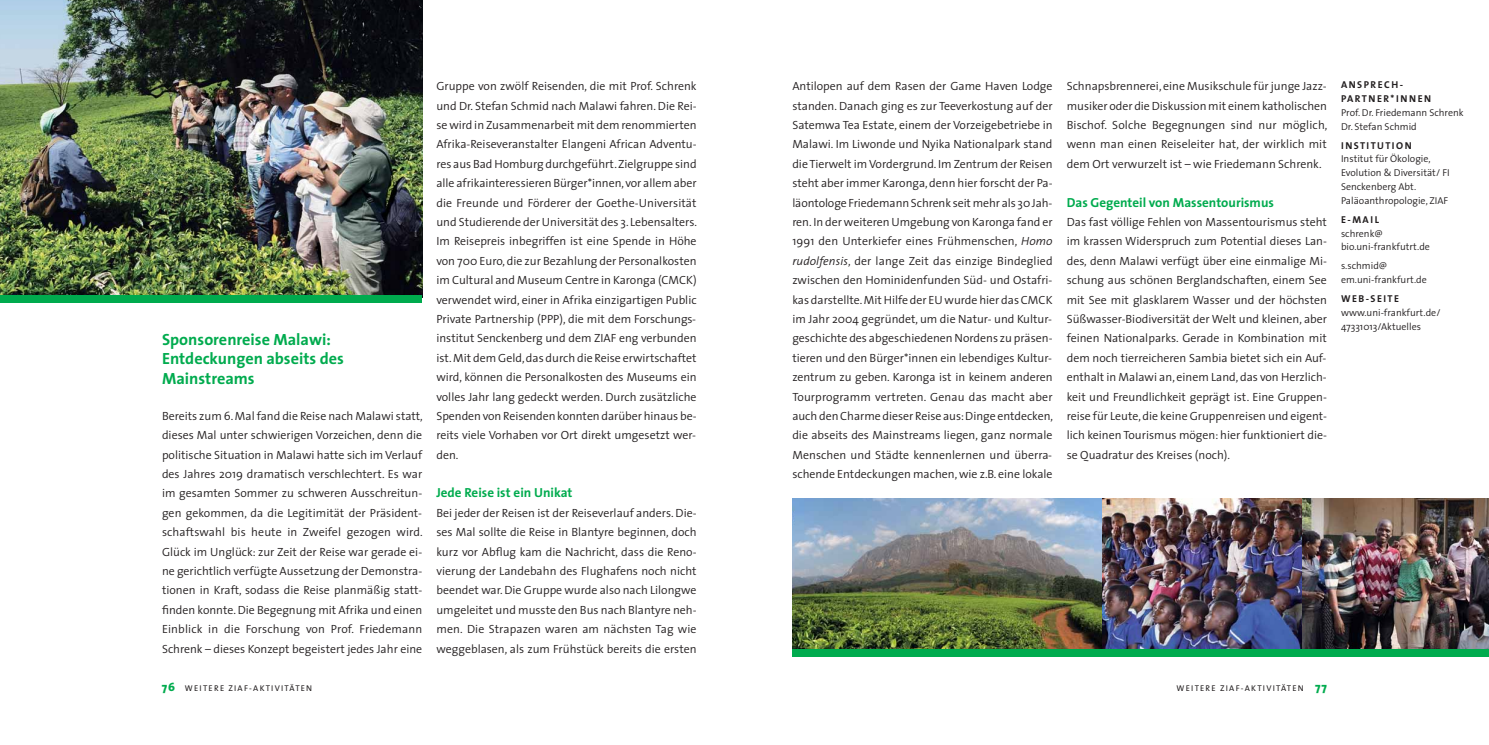
<style>
.page{position:relative;width:1489px;height:745px;background:#fff}
.page>*{position:absolute;margin:0;border:0;box-sizing:border-box;transform-origin:0 0}
.t1{font:700 16.25px/19.4px "The Sans";color:#00ab4e}
.t2{font:700 13.12px "The Sans";color:#00ab4e}
.t3{font:300 11.88px/19.4px "The Sans";color:#231f20;text-align:justify}
.t4{font:300 10px/13.8px "The Sans";color:#231f20}
.t5{font:700 10px/13.8px "The Sans";letter-spacing:.15em;color:#231f20}
.t6{font:8.38px "The Sans";letter-spacing:.15em;color:#231f20}
.s1{font-weight:800;font-size:11.88px;color:#00ab4e}
.s2{font-style:italic}
</style>
<div class="page">
<img style="left:1px;top:0;width:421px;height:295px">
<div style="left:1px;top:295px;width:421px;height:7px;background:#00ab4e"></div>
<img style="left:1301px;top:498px;width:187px;height:150px">
<img style="left:1101px;top:498px;width:200px;height:150px">
<img style="left:792px;top:498px;width:309px;height:150px">
<div style="left:792px;top:648px;width:696px;height:8px;background:#00ab4e"></div>
<h1 class="t1" style="left:162px;top:331px;width:183px">Sponsorenreise Malawi:<br>Entdeckungen abseits des<br>Mainstreams</h1>
<p class="t3" style="left:162px;top:407px;width:262px">Bereits zum 6. Mal fand die Reise nach Malawi statt, dieses Mal unter schwierigen Vorzeichen, denn die politische Situation in Malawi hatte sich im Verlauf des Jahres 2019 dramatisch verschlechtert. Es war im gesamten Sommer zu schweren Ausschreitun&shy;gen gekommen, da die Legitimität der Präsident&shy;schaftswahl bis heute in Zweifel gezogen wird.<br>Glück im Unglück: zur Zeit der Reise war gerade ei&shy;ne gerichtlich verfügte Aussetzung der Demonstra&shy;tionen in Kraft, sodass die Reise planmäßig statt&shy;finden konnte. Die Begegnung mit Afrika und einen Einblick in die Forschung von Prof. Friedemann Schrenk – dieses Konzept begeistert jedes Jahr eine</p>
<p class="t6" style="left:162px;top:684px;width:152px"><span class="s1">76</span> WEITERE ZIAF-AKTIVITÄTEN</p>
<p class="t3" style="left:436px;top:78px;width:262px">Gruppe von zwölf Reisenden, die mit Prof. Schrenk und Dr. Stefan Schmid nach Malawi fahren. Die Rei&shy;se wird in Zusammenarbeit mit dem renommierten Afrika-Reiseveranstalter Elangeni African Adventu&shy;res aus Bad Homburg durchgeführt. Zielgruppe sind alle afrikainteressieren Bürger*innen, vor allem aber die Freunde und Förderer der Goethe-Universität und Studierende der Universität des 3. Lebensalters.<br>Im Reisepreis inbegriffen ist eine Spende in Höhe von 700 Euro, die zur Bezahlung der Personalkosten im Cultural and Museum Centre in Karonga (CMCK) verwendet wird, einer in Afrika einzigartigen Public Private Partnership (PPP), die mit dem Forschungs&shy;institut Senckenberg und dem ZIAF eng verbunden ist. Mit dem Geld, das durch die Reise erwirtschaftet wird, können die Personalkosten des Museums ein volles Jahr lang gedeckt werden. Durch zusätzliche Spenden von Reisenden konnten darüber hinaus be&shy;reits viele Vorhaben vor Ort direkt umgesetzt wer&shy;den.</p>
<p class="t2" style="left:436px;top:487px;width:137px">Jede Reise ist ein Unikat</p>
<p class="t3" style="left:436px;top:504px;width:262px">Bei jeder der Reisen ist der Reiseverlauf anders. Die&shy;ses Mal sollte die Reise in Blantyre beginnen, doch kurz vor Abflug kam die Nachricht, dass die Reno&shy;vierung der Landebahn des Flughafens noch nicht beendet war. Die Gruppe wurde also nach Lilongwe umgeleitet und musste den Bus nach Blantyre neh&shy;men. Die Strapazen waren am nächsten Tag wie weggeblasen, als zum Frühstück bereits die ersten</p>
<p class="t3" style="left:792px;top:78px;width:262px">Antilopen auf dem Rasen der Game Haven Lodge standen. Danach ging es zur Teeverkostung auf der Satemwa Tea Estate, einem der Vorzeigebetriebe in Malawi. Im Liwonde und Nyika Nationalpark stand die Tierwelt im Vordergrund. Im Zentrum der Reisen steht aber immer Karonga, denn hier forscht der Pa&shy;läontologe Friedemann Schrenk seit mehr als 30 Jah&shy;ren. In der weiteren Umgebung von Karonga fand er 1991 den Unterkiefer eines Frühmenschen, <span class="s2">Homo rudolfensis</span>, der lange Zeit das einzige Bindeglied zwischen den Hominidenfunden Süd- und Ostafri&shy;kas darstellte. Mit Hilfe der EU wurde hier das CMCK im Jahr 2004 gegründet, um die Natur- und Kultur&shy;geschichte des abgeschiedenen Nordens zu präsen&shy;tieren und den Bürger*innen ein lebendiges Kultur&shy;zentrum zu geben. Karonga ist in keinem anderen Tourprogramm vertreten. Genau das macht aber auch den Charme dieser Reise aus: Dinge entdecken, die abseits des Mainstreams liegen, ganz normale Menschen und Städte kennenlernen und überra&shy;schen de Entdeckungen machen, wie z.B. eine lokale</p>
<p class="t3" style="left:1066px;top:78px;width:262px">Schnapsbrennerei, eine Musikschule für junge Jazz&shy;musiker oder die Diskussion mit einem katholischen Bischof. Solche Begegnungen sind nur möglich, wenn man einen Reiseleiter hat, der wirklich mit dem Ort verwurzelt ist – wie Friedemann Schrenk.</p>
<p class="t2" style="left:1066px;top:197px;width:209px">Das Gegenteil von Massentourismus</p>
<p class="t3" style="left:1066px;top:213px;width:262px">Das fast völlige Fehlen von Massentourismus steht im krassen Widerspruch zum Potential dieses Lan&shy;des, denn Malawi verfügt über eine einmalige Mi&shy;schung aus schönen Berglandschaften, einem See mit See mit glasklarem Wasser und der höchsten Süßwasser-Biodiversität der Welt und kleinen, aber feinen Nationalparks. Gerade in Kombination mit dem noch tierreicheren Sambia bietet sich ein Auf&shy;enthalt in Malawi an, einem Land, das von Herzlich&shy;keit und Freundlichkeit geprägt ist. Eine Gruppen&shy;reise für Leute, die keine Gruppenreisen und eigent&shy;lich keinen Tourismus mögen: hier funktioniert die&shy;se Quadratur des Kreises (noch).</p>
<p class="t5" style="left:1340px;top:79px;width:92px">ANSPRECH-<br>PARTNER*INNEN</p>
<p class="t4" style="left:1340px;top:106px;width:124px">Prof. Dr. Friedemann Schrenk<br>Dr. Stefan Schmid</p>
<p class="t5" style="left:1340px;top:139px;width:72px">INSTITUTION</p>
<p class="t4" style="left:1340px;top:153px;width:110px">Institut für Ökologie,<br>Evolution &amp; Diversität/ FI<br>Senckenberg Abt.<br>Paläoanthropologie, ZIAF</p>
<p class="t5" style="left:1340px;top:213px;width:40px">E-MAIL</p>
<p class="t4" style="left:1340px;top:227px;width:90px">schrenk@ bio.uni-frankfutrt.de</p>
<p class="t4" style="left:1340px;top:260px;width:87px">s.schmid@ em.uni-frankfurt.de</p>
<p class="t5" style="left:1340px;top:292px;width:59px">WEB-SEITE</p>
<p class="t4" style="left:1340px;top:306px;width:101px">www.uni-frankfurt.de/<br>47331013/Aktuelles</p>
<p class="t6" style="left:1176px;top:684px;width:152px">WEITERE ZIAF-AKTIVITÄTEN <span class="s1">77</span></p>
</div>
